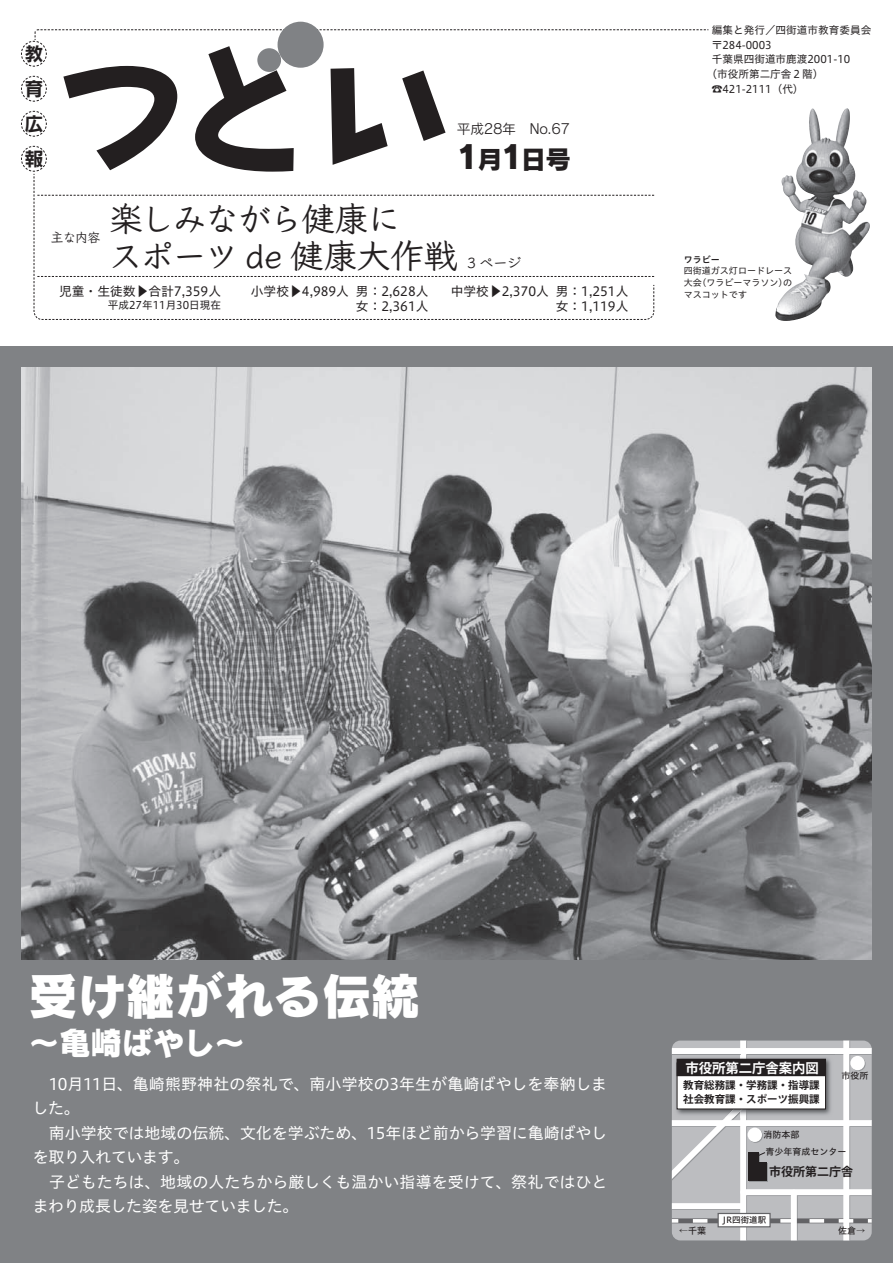
<style>
.page{position:relative;width:893px;height:1263px;background:#fff}
.page>*{position:absolute;margin:0;border:0;box-sizing:border-box;transform-origin:0 0}
.t1{font:138.9px "Rodin Maria Pro EB";color:#231f20}
.t2{font:49.95px "Rodin Pro EB";letter-spacing:-.02em;color:#fff}
.t3{font:33.75px "Klee Pro DB";letter-spacing:-.02em;color:#231f20}
.t4{font:33.75px "Klee Pro DB";letter-spacing:-.045em;color:#231f20}
.t5{font:31.95px "Rodin Pro EB";letter-spacing:-.025em;color:#fff}
.t6{font:31.95px "Rodin Pro EB";color:#231f20}
.t7{font:25.5px "Rodin Pro EB";color:#231f20}
.t8{font:19.2px/34.8px "Rodin Maria Pro B";color:#231f20;text-align:justify}
.t9{font:15.9px/24.5px "Hiragino UD Sans Std N W4";letter-spacing:-.005em;color:#fff}
.t10{font:14.7px "Klee Pro DB";color:#231f20}
.t11{font:13.8px "Rodin Pro M";letter-spacing:-.03em;color:#231f20}
.t12{font:700 13.35px "Koz Go Pro";color:#fff}
.t13{font:12.75px "Hiragino UD Sans Std N W4";color:#231f20}
.t14{font:12.75px "Klee Pro DB";color:#231f20}
.t15{font:700 12px "Koz Go Pro";color:#231f20}
.t16{font:10.65px "Hiragino UD Sans Std N W4";color:#231f20}
.t17{font:700 10.5px/13.5px "Koz Go Pro";color:#231f20}
.t18{font:9px/11.7px "Hiragino UD Sans Std N W4";color:#231f20;text-align:right}
.t19{font:9px "Hiragino UD Sans Std N W5";color:#231f20}
.t20{font:9px "Hiragino UD Sans Std N W6";color:#231f20}
.t21{font:8.55px "Hiragino UD Sans Std N W5";color:#231f20}
.s1{font-family:"Koz Min Pro"}
</style>
<div class="page">
<div style="left:0;top:346px;width:893px;height:917px;background:#808285"></div>
<img style="left:21px;top:367px;width:851px;height:593px">
<svg style="left:21px;top:76px;width:26px;height:26px"></svg>
<svg style="left:21px;top:29px;width:688px;height:38px"></svg>
<svg style="left:21px;top:111px;width:26px;height:26px"></svg>
<div style="left:278px;top:22px;width:46px;height:46px;background:#808285;border-radius:50%"></div>
<div style="left:257px;top:48px;width:24px;height:24px;background:#808285;border-radius:50%"></div>
<svg style="left:33px;top:173px;width:621px;height:147px"></svg>
<img style="left:802px;top:108px;width:43px;height:54px">
<svg style="left:672px;top:1040px;width:200px;height:200px;background:#c3c3c6"></svg>
<img style="left:725px;top:1109px;width:22px;height:9px">
<div style="left:677px;top:1063px;width:148px;height:46px;background:#fff"></div>
<div style="left:677px;top:1059px;width:148px;height:17px;background:#231f20"></div>
<div style="left:51px;top:231px;width:50px;height:13px;background:#fff"></div>
<p class="t8" style="left:25px;top:36px;width:20px">教育広報</p>
<h1 class="t1" style="left:51px;top:13px;width:404px">つどい</h1>
<p class="t11" style="left:457px;top:120px;width:115px">平成28年　No.67</p>
<h3 class="t7" style="left:521px;top:142px;width:52px">日号</h3>
<h3 class="t6" style="left:456px;top:135px;width:24px">1</h3>
<h3 class="t6" style="left:501px;top:135px;width:24px">1</h3>
<h3 class="t7" style="left:477px;top:142px;width:27px">月</h3>
<p class="t14" style="left:51px;top:229px;width:51px">主な内容</p>
<h3 class="t4" style="left:109px;top:197px;width:293px">楽しみながら健康に</h3>
<h3 class="t3" style="left:109px;top:234px;width:350px">スポーツ de 健康大作戦</h3>
<p class="t10" style="left:467px;top:253px;width:56px">3 ページ</p>
<p class="t13" style="left:59px;top:282px;width:163px">児童・生徒数<span class="s1">▶</span>合計7,359人</p>
<p class="t16" style="left:108px;top:297px;width:115px">平成27年11月30日現在</p>
<p class="t13" style="left:251px;top:282px;width:100px">小学校<span class="s1">▶</span>4,989人</p>
<p class="t13" style="left:356px;top:282px;width:74px">男：2,628人</p>
<p class="t13" style="left:356px;top:297px;width:74px">女：2,361人</p>
<p class="t13" style="left:451px;top:282px;width:100px">中学校<span class="s1">▶</span>2,370人</p>
<p class="t13" style="left:556px;top:282px;width:74px">男：1,251人</p>
<p class="t13" style="left:556px;top:297px;width:74px">女：1,119人</p>
<p class="t16" style="left:712px;top:22px;width:161px">編集と発行／四街道市教育委員会</p>
<p class="t16" style="left:712px;top:36px;width:61px">〒284-0003</p>
<p class="t16" style="left:712px;top:51px;width:140px">千葉県四街道市鹿渡2001-10</p>
<p class="t16" style="left:706px;top:66px;width:118px">（市役所第二庁舎２階(</p>
<p class="t16" style="left:712px;top:81px;width:93px">☎421-2111（代(</p>
<p class="t20" style="left:684px;top:252px;width:38px">ワラビー</p>
<p class="t18" style="left:684px;top:265px;width:110px">四街道ガス灯ロードレース（ワラビーマラソンの）</p>
<p class="t18" style="left:684px;top:276px;width:65px;text-align:left">大会<br>マスコットです</p>
<h2 class="t2" style="left:28px;top:962px;width:394px">受け継がれる伝統</h2>
<h3 class="t5" style="left:28px;top:1021px;width:219px">～亀崎ばやし~</h3>
<p class="t9" style="left:33px;top:1071px;width:576px">　10月11日、亀崎熊野神社の祭礼で、南小学校の3年生が亀崎ばやしを奉納しました。<br>　南小学校では地域の伝統、文化を学ぶため、15年ほど前から学習に亀崎ばやしを取り入れています。<br>　子どもたちは、地域の人たちから厳しくも温かい指導を受けて、祭礼ではひとまわり成長した姿を見せていました。</p>
<p class="t12" style="left:685px;top:1059px;width:135px">市役所第二庁舎案内図</p>
<p class="t17" style="left:683px;top:1079px;width:138px">教育総務課・学務課・指導課社会教育課・スポーツ振興課</p>
<p class="t19" style="left:763px;top:1127px;width:37px">消防本部</p>
<p class="t19" style="left:841px;top:1069px;width:28px">市役所</p>
<p class="t19" style="left:679px;top:1223px;width:28px">←千葉</p>
<p class="t19" style="left:765px;top:1145px;width:82px">青少年育成センター</p>
<p class="t15" style="left:769px;top:1164px;width:85px">市役所第二庁舎</p>
<p class="t21" style="left:723px;top:1213px;width:45px">JR四街道駅</p>
<p class="t19" style="left:838px;top:1223px;width:28px">佐倉→</p>
</div>
